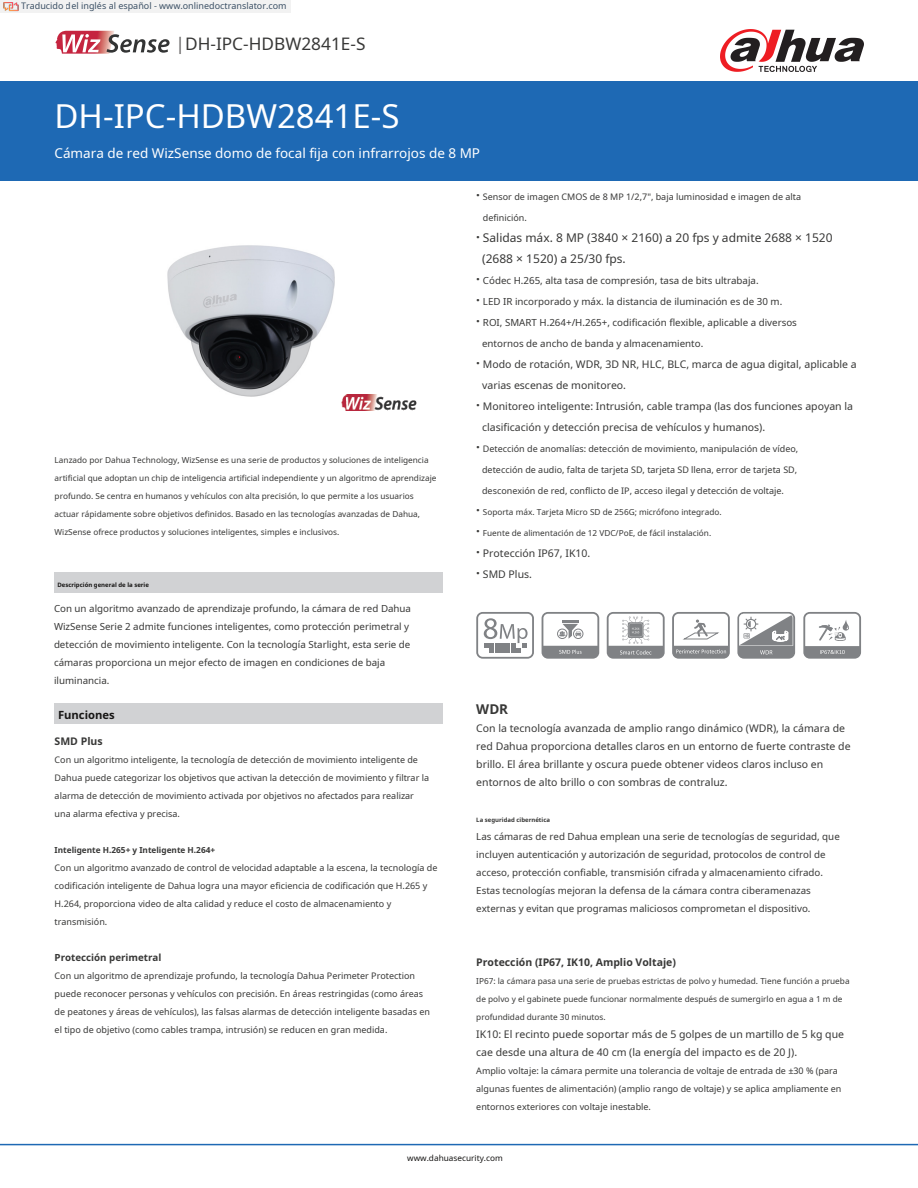
<style>
.page{position:relative;width:918px;height:1188px;background:#fff}
.page>*{position:absolute;margin:0;border:0;box-sizing:border-box;transform-origin:0 0}
.t1{font:33px "Noto Sans";color:#fff}
.t2{font:17.25px "Noto Sans";color:#383837}
.t3{font:13.5px "Noto Sans";color:#fff}
.t4{font:700 13.5px "Noto Sans";color:#383837}
.t5{font:12px/21px "Noto Sans";color:#383837}
.t6{font:700 11.25px "Noto Sans";color:#171615}
.t7{font:10.5px/18px "Noto Sans";color:#383837}
.t8{font:700 10.5px "Noto Sans";color:#383837}
.t9{font:9.75px/18px "Noto Sans";color:#383837}
.t10{font:700 9.75px "Noto Sans";color:#383837}
.t11{font:9px/18px "Noto Sans";color:#383837}
.t12{font:9px "Noto Sans";color:rgb(15 43 70/.8)}
.t13{font:8.25px/18px "Noto Sans";color:#383837}
.t14{font:700 8.25px "Noto Sans";color:#383837}
.t15{font:8.25px "Noto Sans";color:#171615}
.t16{font:700 6px "Noto Sans";color:#171615}
.t17{font:700 6px "Noto Sans";color:#383837}
.s1{color:#616060}
.s2{font-weight:700;font-size:13.5px}
</style>
<div class="page">
<div style="left:0;top:81px;width:918px;height:100px;background:#1e69b4"></div>
<hr style="left:0;top:1144px;width:918px;height:1px;background:#1e69b4">
<svg style="left:720px;top:29px;width:144px;height:43px"></svg>
<div style="left:54px;top:573px;width:389px;height:20px;background:#d1d2d4"></div>
<svg style="left:56px;top:31px;width:114px;height:23px"></svg>
<img style="left:341px;top:395px;width:76px;height:16px">
<svg style="left:737px;top:612px;width:58px;height:47px"></svg>
<svg style="left:476px;top:612px;width:58px;height:47px"></svg>
<svg style="left:542px;top:612px;width:57px;height:47px"></svg>
<svg style="left:607px;top:612px;width:58px;height:47px"></svg>
<svg style="left:672px;top:612px;width:58px;height:47px"></svg>
<svg style="left:803px;top:612px;width:58px;height:47px"></svg>
<img style="left:167px;top:245px;width:168px;height:152px">
<div style="left:54px;top:703px;width:389px;height:21px;background:#d1d2d4"></div>
<div style="left:0;top:0;width:291px;height:14px;background:#f2f2f2"></div>
<img style="left:4px;top:2px;width:15px;height:12px">
<p class="t12" style="left:21px;top:-1px;width:267px">Traducido del inglés al español - www.onlinedoctranslator.com</p>
<h2 class="t2" style="left:176px;top:32px;width:191px"><span class="s1">|</span>DH-IPC-HDBW2841E-S</h2>
<h1 class="t1" style="left:55px;top:93px;width:347px">DH-IPC-HDBW2841E-S</h1>
<h3 class="t3" style="left:55px;top:144px;width:427px">Cámara de red WizSense domo de focal fija con infrarrojos de 8 MP</h3>
<p class="t11" style="left:476px;top:188px;width:326px"><span class="s2">·</span> Sensor de imagen CMOS de 8 MP 1/2,7", baja luminosidad e imagen de alta</p>
<p class="t11" style="left:483px;top:209px;width:45px">definición.</p>
<h3 class="t5" style="left:482px;top:227px;width:352px;text-indent:-6px"><span class="s2">·</span> Salidas máx. 8 MP (3840 × 2160) a 20 fps y admite 2688 × 1520 (2688 × 1520) a 25/30 fps.</h3>
<p class="t9" style="left:476px;top:272px;width:284px"><span class="s2">·</span> Códec H.265, alta tasa de compresión, tasa de bits ultrabaja.</p>
<p class="t9" style="left:476px;top:293px;width:308px"><span class="s2">·</span> LED IR incorporado y máx. la distancia de iluminación es de 30 m.</p>
<p class="t9" style="left:476px;top:314px;width:322px"><span class="s2">·</span> ROI, SMART H.264+/H.265+, codificación flexible, aplicable a diversos</p>
<p class="t9" style="left:482px;top:335px;width:223px">entornos de ancho de banda y almacenamiento.</p>
<p class="t7" style="left:476px;top:355px;width:382px"><span class="s2">·</span> Modo de rotación, WDR, 3D NR, HLC, BLC, marca de agua digital, aplicable a</p>
<p class="t7" style="left:482px;top:376px;width:146px">varias escenas de monitoreo.</p>
<p class="t7" style="left:476px;top:397px;width:378px"><span class="s2">·</span> Monitoreo inteligente: Intrusión, cable trampa (las dos funciones apoyan la</p>
<p class="t7" style="left:482px;top:418px;width:285px">clasificación y detección precisa de vehículos y humanos).</p>
<p class="t11" style="left:476px;top:440px;width:324px"><span class="s2">·</span> Detección de anomalías: detección de movimiento, manipulación de vídeo,</p>
<p class="t11" style="left:482px;top:461px;width:317px">detección de audio, falta de tarjeta SD, tarjeta SD llena, error de tarjeta SD,</p>
<p class="t11" style="left:482px;top:482px;width:303px">desconexión de red, conflicto de IP, acceso ilegal y detección de voltaje.</p>
<p class="t13" style="left:476px;top:503px;width:247px"><span class="s2">·</span> Soporta máx. Tarjeta Micro SD de 256G; micrófono integrado.</p>
<p class="t13" style="left:476px;top:524px;width:236px"><span class="s2">·</span> Fuente de alimentación de 12 VDC/PoE, de fácil instalación.</p>
<p class="t7" style="left:476px;top:543px;width:116px;line-height:21px"><span class="s2">·</span> Protección IP67, IK10. <span class="s2">·</span> SMD Plus.</p>
<p class="t13" style="left:55px;top:450px;width:383px">Lanzado por Dahua Technology, WizSense es una serie de productos y soluciones de inteligencia artificial que adoptan un chip de inteligencia artificial independiente y un algoritmo de aprendizaje profundo. Se centra en humanos y vehículos con alta precisión, lo que permite a los usuarios actuar rápidamente sobre objetivos definidos. Basado en las tecnologías avanzadas de Dahua, WizSense ofrece productos y soluciones inteligentes, simples e inclusivos.</p>
<p class="t16" style="left:57px;top:581px;width:93px">Descripción general de la serie</p>
<p class="t9" style="left:54px;top:599px;width:359px">Con un algoritmo avanzado de aprendizaje profundo, la cámara de red Dahua WizSense Serie 2 admite funciones inteligentes, como protección perimetral y detección de movimiento inteligente. Con la tecnología Starlight, esta serie de cámaras proporciona un mejor efecto de imagen en condiciones de baja iluminancia.</p>
<p class="t6" style="left:58px;top:707px;width:58px">Funciones</p>
<p class="t8" style="left:55px;top:733px;width:50px">SMD Plus</p>
<p class="t11" style="left:55px;top:750px;width:376px">Con un algoritmo inteligente, la tecnología de detección de movimiento inteligente de Dahua puede categorizar los objetivos que activan la detección de movimiento y filtrar la alarma de detección de movimiento activada por objetivos no afectados para realizar una alarma efectiva y precisa.</p>
<p class="t14" style="left:55px;top:844px;width:162px">Inteligente H.265+ y Inteligente H.264+</p>
<p class="t11" style="left:55px;top:858px;width:384px">Con un algoritmo avanzado de control de velocidad adaptable a la escena, la tecnología de codificación inteligente de Dahua logra una mayor eficiencia de codificación que H.265 y H.264, proporciona video de alta calidad y reduce el costo de almacenamiento y transmisión.</p>
<p class="t10" style="left:55px;top:950px;width:108px">Protección perimetral</p>
<p class="t11" style="left:55px;top:966px;width:377px">Con un algoritmo de aprendizaje profundo, la tecnología Dahua Perimeter Protection puede reconocer personas y vehículos con precisión. En áreas restringidas (como áreas de peatones y áreas de vehículos), las falsas alarmas de detección inteligente basadas en el tipo de objetivo (como cables trampa, intrusión) se reducen en gran medida.</p>
<h3 class="t4" style="left:476px;top:699px;width:33px">WDR</h3>
<p class="t7" style="left:476px;top:718px;width:376px">Con la tecnología avanzada de amplio rango dinámico (WDR), la cámara de red Dahua proporciona detalles claros en un entorno de fuerte contraste de brillo. El área brillante y oscura puede obtener videos claros incluso en entornos de alto brillo o con sombras de contraluz.</p>
<p class="t17" style="left:476px;top:815px;width:75px">La seguridad cibernética</p>
<p class="t9" style="left:476px;top:827px;width:365px">Las cámaras de red Dahua emplean una serie de tecnologías de seguridad, que incluyen autenticación y autorización de seguridad, protocolos de control de acceso, protección confiable, transmisión cifrada y almacenamiento cifrado.<br>Estas tecnologías mejoran la defensa de la cámara contra ciberamenazas externas y evitan que programas maliciosos comprometan el dispositivo.</p>
<p class="t8" style="left:476px;top:954px;width:201px">Protección (IP67, IK10, Amplio Voltaje)</p>
<p class="t13" style="left:476px;top:971px;width:375px">IP67: la cámara pasa una serie de pruebas estrictas de polvo y humedad. Tiene función a prueba de polvo y el gabinete puede funcionar normalmente después de sumergirlo en agua a 1 m de profundidad durante 30 minutos.</p>
<p class="t7" style="left:476px;top:1024px;width:369px">IK10: El recinto puede soportar más de 5 golpes de un martillo de 5 kg que cae desde una altura de 40 cm (la energía del impacto es de 20 J).</p>
<p class="t11" style="left:476px;top:1061px;width:367px">Amplio voltaje: la cámara permite una tolerancia de voltaje de entrada de ±30 % (para algunas fuentes de alimentación) (amplio rango de voltaje) y se aplica ampliamente en entornos exteriores con voltaje inestable.</p>
<p class="t15" style="left:407px;top:1152px;width:97px">www.dahuasecurity.com</p>
</div>
